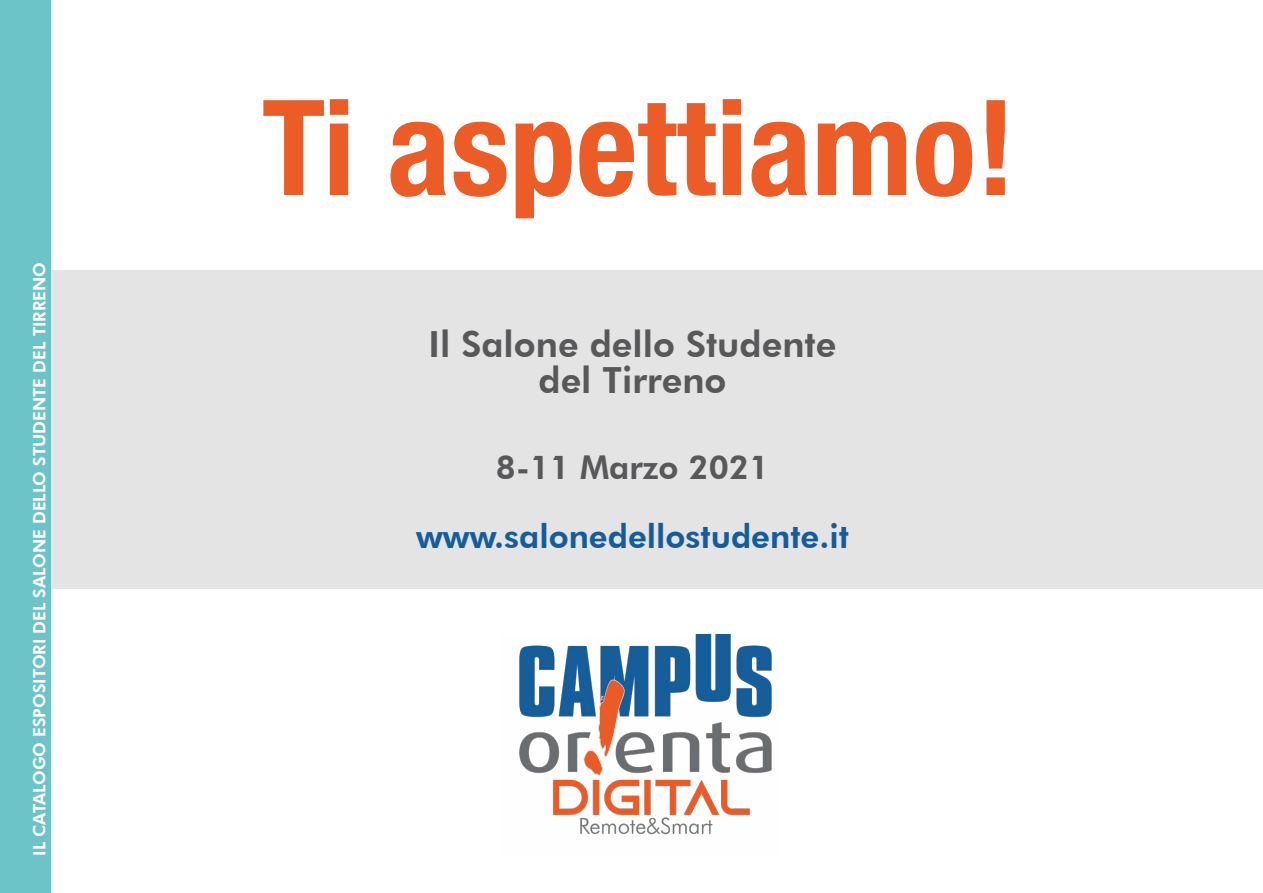
<style>
.page{position:relative;width:1263px;height:893px;background:#fff}
.page>*{position:absolute;margin:0;border:0;box-sizing:border-box;transform-origin:0 0}
.t1{font:700 condensed 132.75px "Helvetica Neue LT Std";color:#eb5c27}
.t2{font:800 36px/36px "Futura BT";color:#585759;text-align:center}
.t3{font:800 32.85px "Futura BT";color:#155d9a}
.t4{font:800 32.85px "Futura BT";color:#585759}
.t5{font:800 17.1px "Futura BT";color:#fff}
</style>
<div class="page">
<div style="left:0;top:0;width:51px;height:893px;background:#6cc4c8"></div>
<div style="left:51px;top:270px;width:1212px;height:319px;background:#e4e4e4"></div>
<img style="left:519px;top:635px;width:253px;height:200px">
<p class="t5" style="left:29px;top:856px;width:595px;rotate:-90deg">IL CATALOGO ESPOSITORI DEL SALONE DELLO STUDENTE DEL TIRRENO</p>
<h1 class="t1" style="left:262px;top:67px;width:755px">Ti aspettiamo!</h1>
<h2 class="t2" style="left:429px;top:326px;width:409px">Il Salone dello Studente del Tirreno</h2>
<h3 class="t4" style="left:496px;top:447px;width:275px">8-11 Marzo 2021</h3>
<h3 class="t3" style="left:416px;top:516px;width:434px">www.salonedellostudente.it</h3>
</div>
